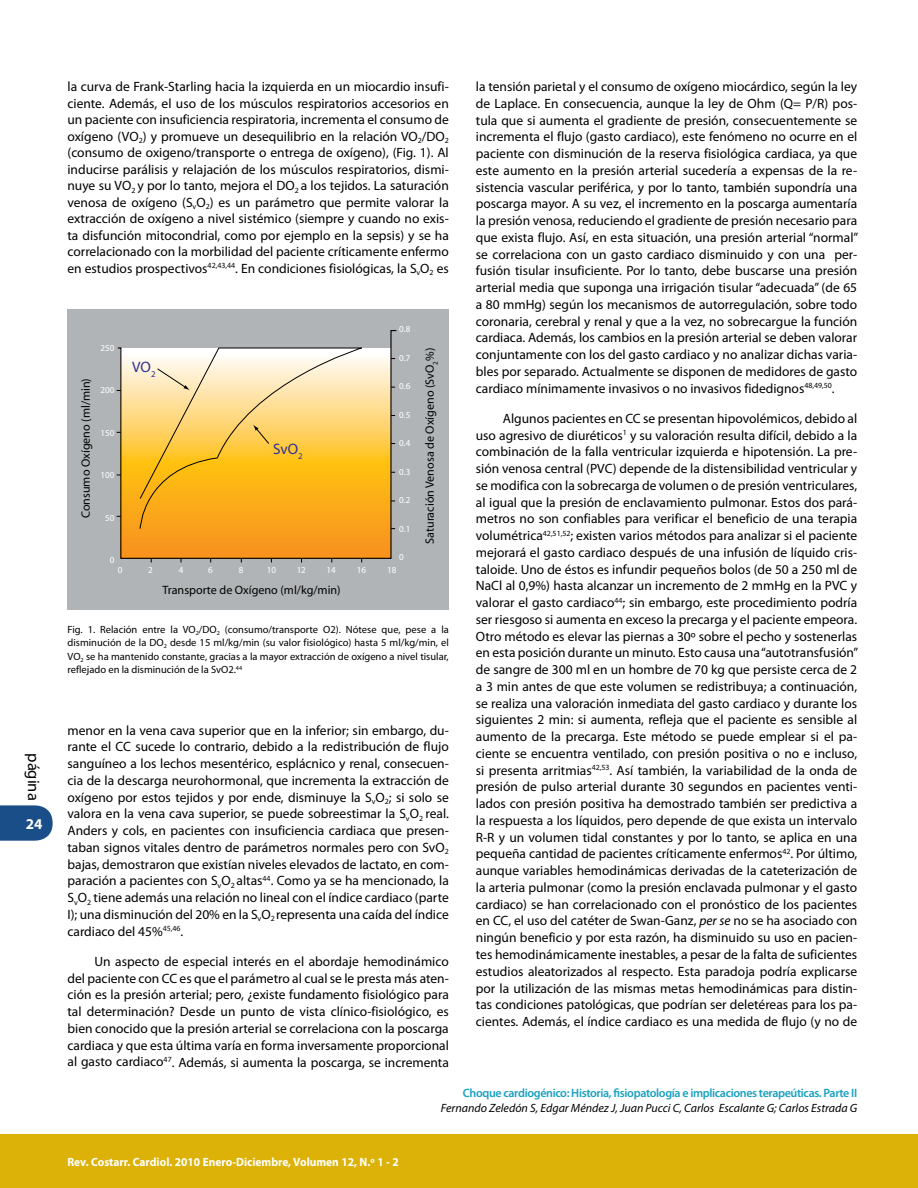
<style>
.page{position:relative;width:918px;height:1188px;background:#fff}
.page>*{position:absolute;margin:0;border:0;box-sizing:border-box;transform-origin:0 0}
.t1{font:16.5px "Myriad Pro";color:#000}
.t2{font:15.15px "Myriad";color:#2e3092}
.t3{font:700 15px "Myriad Pro";color:#fff}
.t4{font:13.5px/16.8px "Myriad Pro";color:#000;text-align:justify}
.t5{font:12.15px "Myriad";color:#000}
.t6{font:600 12.15px "Myriad Pro";letter-spacing:-.03em;color:#19a1c1}
.t7{font:italic 12px "Myriad Pro";color:#000}
.t8{font:700 12px "Myriad Pro";color:#fff;scale:.95 1}
.t9{font:10.5px/13.5px "Myriad Pro";color:#000;text-align:justify}
.t10{font:9.15px "Myriad";color:#fff}
.t11{font:7.05px "Myriad";color:#000}
.s1{font-style:italic}
</style>
<div class="page">
<svg style="left:0;top:805px;width:53px;height:36px;background:#2d5d92"></svg>
<div style="left:0;top:1134px;width:918px;height:54px;background:#dcb208"></div>
<div style="left:68px;top:309px;width:381px;height:301px;background:#b1b4b6"></div>
<svg style="left:117px;top:330px;width:280px;height:229px"></svg>
<svg style="left:139px;top:347px;width:223px;height:182px;background:#f9ca64"></svg>
<p class="t1" style="left:44px;top:753px;width:49px;rotate:90deg">página</p>
<p class="t3" style="left:26px;top:814px;width:18px">24</p>
<p class="t4" style="left:67px;top:78px;width:383px">la curva de Frank-Starling hacia la izquierda en un miocardio insufi&shy;ciente. Además, el uso de los músculos respiratorios accesorios en un paciente con insuficiencia respiratoria, incrementa el consumo de oxígeno (VO<sub>2</sub>) y promueve un desequilibrio en la relación VO<sub>2</sub>/DO<sub>2 </sub>(consumo de oxigeno/transporte o entrega de oxígeno), (Fig. 1). Al inducirse parálisis y relajación de los músculos respiratorios, dismi&shy;nuye su VO<sub>2</sub> y por lo tanto, mejora el DO<sub>2</sub> a los tejidos. La saturación venosa de oxígeno (S<sub>v</sub>O<sub>2</sub>) es un parámetro que permite valorar la extracción de oxígeno a nivel sistémico (siempre y cuando no exis&shy;ta disfunción mitocondrial, como por ejemplo en la sepsis) y se ha correlacionado con la morbilidad del paciente críticamente enfermo en estudios prospectivos<sup>42,43,44</sup>. En condiciones fisiológicas, la S<sub>v</sub>O<sub>2</sub> es</p>
<p class="t4" style="left:476px;top:78px;width:384px">la tensión parietal y el consumo de oxígeno miocárdico, según la ley de Laplace. En consecuencia, aunque la ley de Ohm (Q= P/R) pos&shy;tula que si aumenta el gradiente de presión, consecuentemente se incrementa el flujo (gasto cardiaco), este fenómeno no ocurre en el paciente con disminución de la reserva fisiológica cardiaca, ya que este aumento en la presión arterial sucedería a expensas de la re&shy;sistencia vascular periférica, y por lo tanto, también supondría una poscarga mayor. A su vez, el incremento en la poscarga aumentaría la presión venosa, reduciendo el gradiente de presión necesario para que exista flujo. Así, en esta situación, una presión arterial “normal” se correlaciona con un gasto cardiaco disminuido y con una per&shy;fusión tisular insuficiente. Por lo tanto, debe buscarse una presión arterial media que suponga una irrigación tisular “adecuada” (de 65 a 80 mmHg) según los mecanismos de autorregulación, sobre todo coronaria, cerebral y renal y que a la vez, no sobrecargue la función cardiaca. Además, los cambios en la presión arterial se deben valorar conjuntamente con los del gasto cardiaco y no analizar dichas varia&shy;bles por separado. Actualmente se disponen de medidores de gasto cardiaco mínimamente invasivos o no invasivos fidedignos<sup>48,49,50</sup>.</p>
<p class="t4" style="left:476px;top:410px;width:384px;text-indent:27px">Algunos pacientes en CC se presentan hipovolémicos, debido al uso agresivo de diuréticos<sup>1</sup> y su valoración resulta difícil, debido a la combinación de la falla ventricular izquierda e hipotensión. La pre&shy;sión venosa central (PVC) depende de la distensibilidad ventricular y se modifica con la sobrecarga de volumen o de presión ventriculares, al igual que la presión de enclavamiento pulmonar. Estos dos pará&shy;metros no son confiables para verificar el beneficio de una terapia volumétrica<sup>42,51,52</sup>; existen varios métodos para analizar si el paciente mejorará el gasto cardiaco después de una infusión de líquido cris&shy;taloide. Uno de éstos es infundir pequeños bolos (de 50 a 250 ml de NaCl al 0,9%) hasta alcanzar un incremento de 2 mmHg en la PVC y valorar el gasto cardiaco<sup>44</sup>; sin embargo, este procedimiento podría ser riesgoso si aumenta en exceso la precarga y el paciente empeora.<br>Otro método es elevar las piernas a 30º sobre el pecho y sostenerlas en esta posición durante un minuto. Esto causa una “autotransfusión” de sangre de 300 ml en un hombre de 70 kg que persiste cerca de 2 a 3 min antes de que este volumen se redistribuya; a continuación, se realiza una valoración inmediata del gasto cardiaco y durante los siguientes 2 min: si aumenta, refleja que el paciente es sensible al aumento de la precarga. Este método se puede emplear si el pa&shy;ciente se encuentra ventilado, con presión positiva o no e incluso, si presenta arritmias<sup>42,53</sup>. Así también, la variabilidad de la onda de presión de pulso arterial durante 30 segundos en pacientes venti&shy;lados con presión positiva ha demostrado también ser predictiva a la respuesta a los líquidos, pero depende de que exista un intervalo R-R y un volumen tidal constantes y por lo tanto, se aplica en una pequeña cantidad de pacientes críticamente enfermos<sup>42</sup>. Por último, aunque variables hemodinámicas derivadas de la cateterización de la arteria pulmonar (como la presión enclavada pulmonar y el gasto cardiaco) se han correlacionado con el pronóstico de los pacientes en CC, el uso del catéter de Swan-Ganz, <span class="s1">per se</span> no se ha asociado con ningún beneficio y por esta razón, ha disminuido su uso en pacien&shy;tes hemodinámicamente inestables, a pesar de la falta de suficientes estudios aleatorizados al respecto. Esta paradoja podría explicarse por la utilización de las mismas metas hemodinámicas para distin&shy;tas condiciones patológicas, que podrían ser deletéreas para los pa&shy;cientes. Además, el índice cardiaco es una medida de flujo (y no de</p>
<p class="t10" style="left:399px;top:325px;width:13px">0.8</p>
<p class="t10" style="left:399px;top:353px;width:13px">0.7</p>
<p class="t10" style="left:399px;top:382px;width:13px">0.6</p>
<p class="t10" style="left:399px;top:410px;width:13px">0.5</p>
<p class="t10" style="left:399px;top:439px;width:13px">0.4</p>
<p class="t10" style="left:399px;top:467px;width:13px">0.3</p>
<p class="t10" style="left:399px;top:496px;width:13px">0.2</p>
<p class="t10" style="left:399px;top:524px;width:13px">0.1</p>
<p class="t10" style="left:399px;top:552px;width:6px">0</p>
<p class="t10" style="left:100px;top:343px;width:15px">250</p>
<p class="t10" style="left:100px;top:386px;width:15px">200</p>
<p class="t10" style="left:100px;top:428px;width:15px">150</p>
<p class="t10" style="left:100px;top:471px;width:15px">100</p>
<p class="t10" style="left:105px;top:513px;width:11px">50</p>
<p class="t10" style="left:110px;top:555px;width:6px">0</p>
<p class="t5" style="left:424px;top:544px;width:197px;rotate:-90deg">Saturación Venosa de Oxígeno (SvO %)</p>
<p class="t11" style="left:432px;top:365px;width:5px;rotate:-90deg">2</p>
<p class="t2" style="left:132px;top:359px;width:25px">VO<sub>2</sub></p>
<p class="t5" style="left:80px;top:518px;width:142px;rotate:-90deg">Consumo Oxígeno (ml/min)</p>
<p class="t2" style="left:273px;top:442px;width:31px">SvO<sub>2</sub></p>
<p class="t10" style="left:118px;top:566px;width:6px">0</p>
<p class="t10" style="left:148px;top:566px;width:6px">2</p>
<p class="t10" style="left:179px;top:566px;width:6px">4</p>
<p class="t10" style="left:208px;top:566px;width:6px">6</p>
<p class="t10" style="left:239px;top:566px;width:6px">8</p>
<p class="t10" style="left:267px;top:566px;width:11px">10</p>
<p class="t10" style="left:297px;top:566px;width:11px">12</p>
<p class="t10" style="left:327px;top:566px;width:11px">14</p>
<p class="t10" style="left:357px;top:566px;width:11px">16</p>
<p class="t10" style="left:387px;top:566px;width:11px">18</p>
<p class="t5" style="left:162px;top:584px;width:180px">Transporte de Oxígeno (ml/kg/min)</p>
<p class="t9" style="left:68px;top:622px;width:383px">Fig. 1. Relación entre la VO<sub>2</sub>/DO<sub>2</sub> (consumo/transporte O2). Nótese que, pese a la disminución de la DO<sub>2</sub> desde 15 ml/kg/min (su valor fisiológico) hasta 5 ml/kg/min, el VO<sub>2</sub> se ha mantenido constante, gracias a la mayor extracción de oxígeno a nivel tisular, reflejado en la disminución de la SvO2.<sup>44</sup></p>
<p class="t4" style="left:67px;top:721px;width:383px">menor en la vena cava superior que en la inferior; sin embargo, du&shy;rante el CC sucede lo contrario, debido a la redistribución de flujo sanguíneo a los lechos mesentérico, esplácnico y renal, consecuen&shy;cia de la descarga neurohormonal, que incrementa la extracción de oxígeno por estos tejidos y por ende, disminuye la S<sub>v</sub>O<sub>2</sub>; si solo se valora en la vena cava superior, se puede sobreestimar la S<sub>v</sub>O<sub>2</sub> real.<br>Anders y cols, en pacientes con insuficiencia cardiaca que presen&shy;taban signos vitales dentro de parámetros normales pero con SvO<sub>2 </sub>bajas, demostraron que existían niveles elevados de lactato, en com&shy;paración a pacientes con S<sub>v</sub>O<sub>2</sub> altas<sup>44</sup>. Como ya se ha mencionado, la S<sub>v</sub>O<sub>2</sub> tiene además una relación no lineal con el índice cardiaco (parte I); una disminución del 20% en la S<sub>v</sub>O<sub>2</sub> representa una caída del índice cardiaco del 45%<sup>45,46</sup>.</p>
<p class="t4" style="left:67px;top:953px;width:383px;text-indent:27px">Un aspecto de especial interés en el abordaje hemodinámico del paciente con CC es que el parámetro al cual se le presta más aten&shy;ción es la presión arterial; pero, ¿existe fundamento fisiológico para tal determinación? Desde un punto de vista clínico-fisiológico, es bien conocido que la presión arterial se correlaciona con la poscarga cardiaca y que esta última varía en forma inversamente proporcional al gasto cardiaco<sup>47</sup>. Además, si aumenta la poscarga, se incrementa</p>
<p class="t8" style="left:68px;top:1154px;width:350px">Rev. Costarr. Cardiol. 2010 Enero-Diciembre, Volumen 12, N.º 1 - 2</p>
<p class="t6" style="left:463px;top:1085px;width:396px">Choque cardiogénico: Historia, fisiopatología e implicaciones terapeúticas. Parte II</p>
<p class="t7" style="left:441px;top:1101px;width:418px">Fernando Zeledón S, Edgar Méndez J, Juan Pucci C, Carlos Escalante G; Carlos Estrada G</p>
</div>
